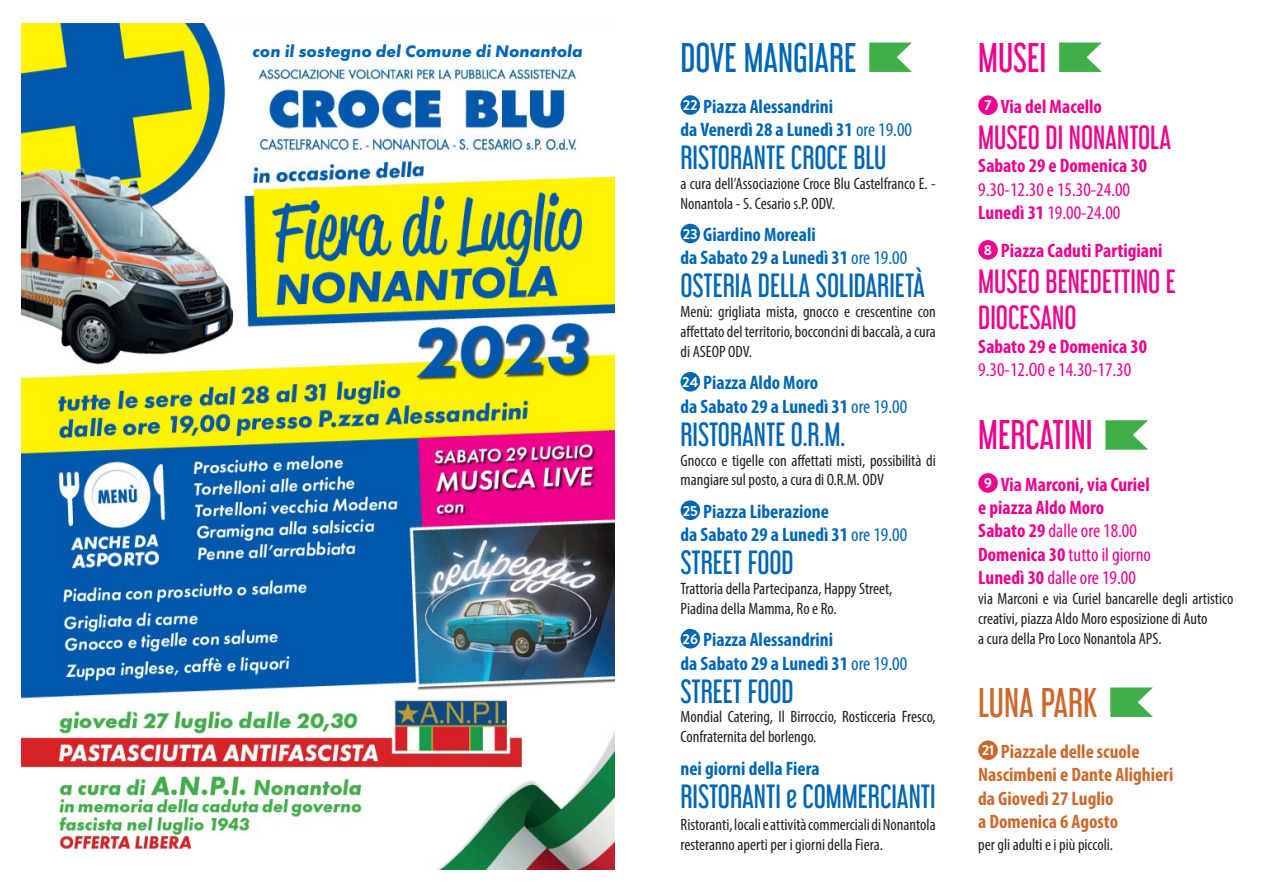
<style>
.page{position:relative;width:1276px;height:893px;background:#fff}
.page>*{position:absolute;margin:0;border:0;box-sizing:border-box;transform-origin:0 0}
.t1{font:37.05px "Libel Suit Rg";color:#ed028c}
.t2{font:37.05px "Libel Suit Rg";color:#0166b3}
.t3{font:37.05px "Libel Suit Rg";color:#cb692c}
.t4{font:30px "Libel Suit Rg";color:#0166b3}
.t5{font:30px/36px "Libel Suit Rg";color:#ed028c}
.t6{font:700 condensed 19.5px "Myriad Pro";color:#0166b3}
.t7{font:condensed 19.5px "Myriad Pro";color:#ed028c}
.t8{font:700 condensed 19.5px "Myriad Pro";color:#ed028c}
.t9{font:700 condensed 19.5px "Myriad Pro";color:#cb692c}
.t10{font:italic 700 17.4px "Futura PT";color:#0166b3}
.t11{font:condensed 16.5px/19.8px "Myriad Pro";color:#231f20}
.t12{font:700 14.55px "Brandon Grotesque";color:#fff}
.s1{font-weight:400}
.s2{font-weight:700}
</style>
<div class="page">
<svg style="left:869px;top:43px;width:43px;height:29px"></svg>
<div style="left:680px;top:95px;width:20px;height:20px;background:#0166b3;border-radius:50%"></div>
<div style="left:680px;top:224px;width:20px;height:19px;background:#0166b3;border-radius:50%"></div>
<div style="left:680px;top:372px;width:20px;height:20px;background:#0166b3;border-radius:50%"></div>
<div style="left:680px;top:500px;width:20px;height:20px;background:#0166b3;border-radius:50%"></div>
<div style="left:680px;top:629px;width:20px;height:19px;background:#0166b3;border-radius:50%"></div>
<svg style="left:1105px;top:420px;width:43px;height:30px"></svg>
<div style="left:978px;top:473px;width:20px;height:20px;background:#ed028c;border-radius:50%"></div>
<svg style="left:1110px;top:687px;width:43px;height:30px"></svg>
<div style="left:978px;top:740px;width:20px;height:20px;background:#cb692c;border-radius:50%"></div>
<svg style="left:1059px;top:43px;width:43px;height:29px"></svg>
<div style="left:978px;top:95px;width:20px;height:20px;background:#ed028c;border-radius:50%"></div>
<div style="left:978px;top:240px;width:20px;height:20px;background:#ed028c;border-radius:50%"></div>
<img style="left:21px;top:23px;width:594px;height:847px">
<svg style="left:243px;top:37px;width:351px;height:29px"></svg>
<p class="t10" style="left:253px;top:40px;width:331px">con il sostegno del Comune di Nonantola</p>
<p class="t2" style="left:680px;top:27px;width:177px">DOVE MANGIARE</p>
<p class="t12" style="left:683px;top:95px;width:17px">22</p>
<p class="t6" style="left:703px;top:94px;width:131px">Piazza Alessandrini</p>
<p class="t6" style="left:680px;top:117px;width:233px">da Venerdì 28 a Lunedì 31 <span class="s1">ore 19.00</span></p>
<p class="t4" style="left:680px;top:133px;width:208px">RISTORANTE CROCE BLU</p>
<p class="t11" style="left:680px;top:173px;width:257px">a cura dell’Associazione Croce Blu Castelfranco E. -<br>Nonantola - S. Cesario s.P. ODV.</p>
<p class="t12" style="left:683px;top:224px;width:17px">23</p>
<p class="t6" style="left:703px;top:222px;width:114px">Giardino Moreali</p>
<p class="t6" style="left:680px;top:246px;width:228px">da Sabato 29 a Lunedì 31 <span class="s1">ore 19.00</span></p>
<p class="t4" style="left:680px;top:261px;width:246px">OSTERIA DELLA SOLIDARIETÀ</p>
<p class="t11" style="left:680px;top:302px;width:257px;text-align:justify">Menù: grigliata mista, gnocco e crescentine con affettato del territorio, bocconcini di baccalà, a cura di ASEOP ODV.</p>
<p class="t12" style="left:682px;top:372px;width:18px">24</p>
<p class="t6" style="left:703px;top:371px;width:116px">Piazza Aldo Moro</p>
<p class="t6" style="left:680px;top:394px;width:228px">da Sabato 29 a Lunedì 31 <span class="s1">ore 19.00</span></p>
<p class="t4" style="left:680px;top:409px;width:166px">RISTORANTE O.R.M.</p>
<p class="t11" style="left:680px;top:450px;width:257px">Gnocco e tigelle con affettati misti, possibilità di mangiare sul posto, a cura di O.R.M. ODV</p>
<p class="t12" style="left:683px;top:500px;width:17px">25</p>
<p class="t6" style="left:703px;top:499px;width:127px">Piazza Liberazione</p>
<p class="t6" style="left:680px;top:522px;width:228px">da Sabato 29 a Lunedì 31 <span class="s1">ore 19.00</span></p>
<p class="t4" style="left:680px;top:538px;width:115px">STREET FOOD</p>
<p class="t11" style="left:680px;top:578px;width:213px">Trattoria della Partecipanza, Happy Street,</p>
<p class="t11" style="left:680px;top:598px;width:157px">Piadina della Mamma, Ro e Ro.</p>
<p class="t12" style="left:682px;top:629px;width:17px">26</p>
<p class="t6" style="left:703px;top:628px;width:131px">Piazza Alessandrini</p>
<p class="t6" style="left:680px;top:651px;width:228px">da Sabato 29 a Lunedì 31 <span class="s1">ore 19.00</span></p>
<p class="t4" style="left:680px;top:666px;width:115px">STREET FOOD</p>
<p class="t11" style="left:680px;top:707px;width:257px">Mondial Catering, Il Birroccio, Rosticceria Fresco,<br>Confraternita del borlengo.</p>
<p class="t6" style="left:680px;top:756px;width:141px">nei giorni della Fiera</p>
<p class="t4" style="left:680px;top:771px;width:257px">RISTORANTI e COMMERCIANTI</p>
<p class="t11" style="left:680px;top:815px;width:257px">Ristoranti, locali e attività commerciali di Nonantola resteranno aperti per i giorni della Fiera.</p>
<p class="t1" style="left:978px;top:27px;width:70px">MUSEI</p>
<p class="t12" style="left:984px;top:95px;width:9px">7</p>
<p class="t8" style="left:1001px;top:94px;width:103px">Via del Macello</p>
<p class="t5" style="left:978px;top:116px;width:194px">MUSEO DI NONANTOLA</p>
<p class="t8" style="left:978px;top:153px;width:170px">Sabato 29 e Domenica 30</p>
<p class="t7" style="left:978px;top:177px;width:153px">9.30-12.30 e 15.30-24.00</p>
<p class="t7" style="left:978px;top:201px;width:144px"><span class="s2">Lunedì 31</span> 19.00-24.00</p>
<p class="t12" style="left:984px;top:240px;width:10px">8</p>
<p class="t8" style="left:1001px;top:239px;width:163px">Piazza Caduti Partigiani</p>
<p class="t5" style="left:978px;top:260px;width:199px">MUSEO BENEDETTINO E<br>DIOCESANO</p>
<p class="t8" style="left:978px;top:334px;width:170px">Sabato 29 e Domenica 30</p>
<p class="t7" style="left:978px;top:358px;width:155px">9.30-12.O0 e 14.30-17.30</p>
<p class="t1" style="left:978px;top:405px;width:116px">MERCATINI</p>
<p class="t12" style="left:984px;top:473px;width:9px">9</p>
<p class="t8" style="left:1001px;top:472px;width:150px">Via Marconi, via Curiel</p>
<p class="t8" style="left:978px;top:495px;width:128px">e piazza Aldo Moro</p>
<p class="t7" style="left:978px;top:519px;width:160px"><span class="s2">Sabato 29</span> dalle ore 18.00</p>
<p class="t7" style="left:978px;top:542px;width:174px"><span class="s2">Domenica 30</span> tutto il giorno</p>
<p class="t7" style="left:978px;top:566px;width:159px"><span class="s2">Lunedì 30</span> dalle ore 19.00</p>
<p class="t11" style="left:978px;top:588px;width:257px">via Marconi e via Curiel bancarelle degli artistico creativi, piazza Aldo Moro esposizione di Auto</p>
<p class="t11" style="left:978px;top:628px;width:185px">a cura della Pro Loco Nonantola APS.</p>
<p class="t3" style="left:978px;top:672px;width:121px">LUNA PARK</p>
<p class="t12" style="left:981px;top:740px;width:14px">21</p>
<p class="t9" style="left:1001px;top:739px;width:140px">Piazzale delle scuole</p>
<p class="t9" style="left:978px;top:762px;width:197px">Nascimbeni e Dante Alighieri</p>
<p class="t9" style="left:978px;top:786px;width:137px">da Giovedì 27 Luglio</p>
<p class="t9" style="left:978px;top:809px;width:142px">a Domenica 6 Agosto</p>
<p class="t11" style="left:978px;top:835px;width:136px">per gli adulti e i più piccoli.</p>
</div>
